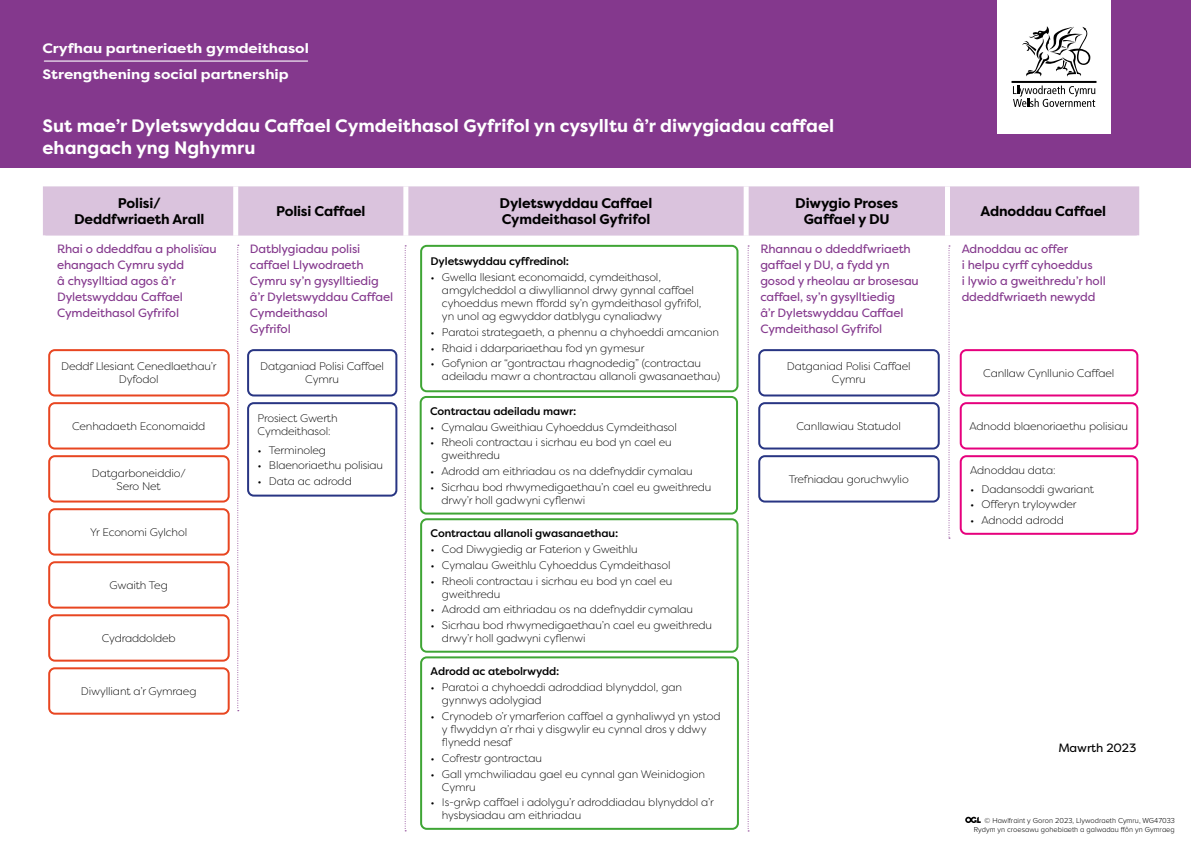
<style>
.page{position:relative;width:1191px;height:842px;background:#fff}
.page>*{position:absolute;margin:0;border:0;box-sizing:border-box;transform-origin:0 0}
.H1_Heading{font:700 18px/22px "Filson Pro";color:#fff}
.Body_text{font:700 14px/16px "Filson Pro";letter-spacing:-.01em;color:#000;text-align:center}
.Social_partnership_b{font:700 13.7px "Filson Pro";color:#fff;scale:1.1 1}
.Body_text-2{font:12px/16px "Filson Pro";letter-spacing:-.01em;color:#84388d}
.Body_text-3{font:12px "Filson Pro";letter-spacing:-.01em;color:#000}
.Body_text-4{font:300 11px/13px "Filson Pro";letter-spacing:-.01em;color:#000}
.Body_text-5{font:500 11px "Filson Pro";letter-spacing:-.01em;color:#000}
.t1{font:300 7.5px/9px "Proxima Nova";color:#000;text-align:right}
</style>
<div class="page">
<div style="left:0;top:0;width:1191px;height:167px;background:#84388d"></div>
<div style="left:997px;top:0;width:113px;height:133px;background:#fff"></div>
<svg style="left:1011px;top:26px;width:85px;height:81px"></svg>
<div style="left:43px;top:186px;width:1096px;height:50px;background:#dac3dd"></div>
<div style="left:233px;top:186px;width:5px;height:50px;background:#fff"></div>
<div style="left:403px;top:186px;width:5px;height:50px;background:#fff"></div>
<div style="left:743px;top:186px;width:5px;height:50px;background:#fff"></div>
<div style="left:945px;top:186px;width:5px;height:50px;background:#fff"></div>
<svg style="left:404px;top:245px;width:3px;height:95px"></svg>
<div style="left:48px;top:349px;width:182px;height:47px;border:2px solid #e84621;border-radius:6px"></div>
<div style="left:48px;top:402px;width:182px;height:47px;border:2px solid #e84621;border-radius:6px"></div>
<div style="left:48px;top:455px;width:182px;height:47px;border:2px solid #e84621;border-radius:6px"></div>
<div style="left:48px;top:508px;width:182px;height:48px;border:2px solid #e84621;border-radius:6px"></div>
<div style="left:48px;top:561px;width:182px;height:48px;border:2px solid #e84621;border-radius:6px"></div>
<div style="left:48px;top:614px;width:182px;height:48px;border:2px solid #e84621;border-radius:6px"></div>
<div style="left:48px;top:667px;width:182px;height:48px;border:2px solid #e84621;border-radius:6px"></div>
<div style="left:247px;top:349px;width:150px;height:47px;border:2px solid #283583;border-radius:6px"></div>
<div style="left:247px;top:402px;width:150px;height:95px;border:2px solid #283583;border-radius:6px"></div>
<div style="left:758px;top:349px;width:181px;height:47px;border:2px solid #283583;border-radius:6px"></div>
<div style="left:758px;top:402px;width:181px;height:47px;border:2px solid #283583;border-radius:6px"></div>
<div style="left:758px;top:455px;width:181px;height:47px;border:2px solid #283583;border-radius:6px"></div>
<div style="left:959px;top:349px;width:179px;height:47px;border:2px solid #e6007d;border-radius:6px"></div>
<div style="left:959px;top:402px;width:179px;height:47px;border:2px solid #e6007d;border-radius:6px"></div>
<div style="left:959px;top:455px;width:179px;height:80px;border:2px solid #e6007d;border-radius:6px"></div>
<div style="left:420px;top:245px;width:318px;height:147px;border:2px solid #3fa535;border-radius:6px"></div>
<div style="left:420px;top:396px;width:318px;height:119px;border:2px solid #3fa535;border-radius:6px"></div>
<div style="left:420px;top:518px;width:318px;height:135px;border:2px solid #3fa535;border-radius:6px"></div>
<div style="left:420px;top:656px;width:319px;height:174px;border:2px solid #3fa535;border-radius:6px"></div>
<svg style="left:237px;top:245px;width:2px;height:466px"></svg>
<svg style="left:405px;top:245px;width:1px;height:586px"></svg>
<svg style="left:747px;top:246px;width:2px;height:585px"></svg>
<svg style="left:948px;top:246px;width:2px;height:293px"></svg>
<hr style="left:44px;top:61px;width:264px;height:1px;background:#fff">
<svg style="left:965px;top:817px;width:15px;height:6px"></svg>
<p class="Social_partnership_b" style="left:43px;top:39px;width:244px">Cryfhau partneriaeth gymdeithasol</p>
<p class="Social_partnership_b" style="left:43px;top:66px;width:225px">Strengthening social partnership</p>
<h1 class="H1_Heading" style="left:43px;top:115px;width:793px">Sut mae’r Dyletswyddau Caffael Cymdeithasol Gyfrifol yn cysylltu â’r diwygiadau caffael ehangach yng Nghymru</h1>
<p class="Body_text" style="left:74px;top:196px;width:132px">Polisi/<br>Deddfwriaeth Arall</p>
<p class="Body_text" style="left:276px;top:204px;width:91px">Polisi Caffael</p>
<p class="Body_text" style="left:499px;top:196px;width:154px;text-align:left">Dyletswyddau Caffael<br>Cymdeithasol Gyfrifol</p>
<p class="Body_text" style="left:795px;top:196px;width:105px">Diwygio Proses<br>Gaffael y DU</p>
<p class="Body_text" style="left:980px;top:204px;width:127px">Adnoddau Caffael</p>
<p class="Body_text-2" style="left:57px;top:241px;width:161px">Rhai o ddeddfau a pholisïau ehangach Cymru sydd<br>â chysylltiad agos â’r<br>Dyletswyddau Caffael<br>Cymdeithasol Gyfrifol</p>
<p class="Body_text-2" style="left:250px;top:241px;width:145px">Datblygiadau polisi caffael Llywodraeth<br>Cymru sy’n gysylltiedig â’r Dyletswyddau Caffael<br>Cymdeithasol<br>Gyfrifol</p>
<p class="Body_text-2" style="left:760px;top:241px;width:160px">Rhannau o ddeddfwriaeth gaffael y DU, a fydd yn gosod y rheolau ar brosesau caffael, sy’n gysylltiedig<br>â’r Dyletswyddau Caffael<br>Cymdeithasol Gyfrifol</p>
<p class="Body_text-2" style="left:961px;top:241px;width:146px">Adnoddau ac offer<br>i helpu cyrff cyhoeddus<br>i lywio a gweithredu’r holl ddeddfwriaeth newydd</p>
<p class="Body_text-4" style="left:61px;top:360px;width:157px;text-align:center">Deddf Llesiant Cenedlaethau’r<br>Dyfodol</p>
<p class="Body_text-4" style="left:72px;top:419px;width:135px">Cenhadaeth Economaidd</p>
<p class="Body_text-4" style="left:92px;top:466px;width:95px;text-align:center">Datgarboneiddio/<br>Sero Net</p>
<p class="Body_text-4" style="left:90px;top:525px;width:98px">Yr Economi Gylchol</p>
<p class="Body_text-5" style="left:430px;top:254px;width:140px">Dyletswyddau cyffredinol:</p>
<p class="Body_text-4" style="left:442px;top:270px;width:261px;text-indent:-11px">• Gwella llesiant economaidd, cymdeithasol, amgylcheddol a diwylliannol drwy gynnal caffael cyhoeddus mewn ffordd sy’n gymdeithasol gyfrifol, yn unol ag egwyddor datblygu cynaliadwy</p>
<p class="Body_text-4" style="left:430px;top:325px;width:290px">• Paratoi strategaeth, a phennu a chyhoeddi amcanion</p>
<p class="Body_text-4" style="left:430px;top:341px;width:215px">• Rhaid i ddarpariaethau fod yn gymesur</p>
<p class="Body_text-4" style="left:442px;top:357px;width:280px;text-indent:-11px">• Gofynion ar “gontractau rhagnodedig” (contractau adeiladu mawr a chontractau allanoli gwasanaethau)</p>
<p class="Body_text-5" style="left:430px;top:403px;width:148px">Contractau adeiladu mawr:</p>
<p class="Body_text-4" style="left:430px;top:420px;width:248px">• Cymalau Gweithiau Cyhoeddus Cymdeithasol</p>
<p class="Body_text-4" style="left:441px;top:436px;width:232px;text-indent:-11px">• Rheoli contractau i sicrhau eu bod yn cael eu gweithredu</p>
<p class="Body_text-4" style="left:430px;top:465px;width:264px">• Adrodd am eithriadau os na ddefnyddir cymalau</p>
<p class="Body_text-4" style="left:441px;top:480px;width:271px;text-indent:-11px">• Sicrhau bod rhwymedigaethau’n cael eu gweithredu drwy’r holl gadwyni cyflenwi</p>
<p class="Body_text-5" style="left:430px;top:525px;width:189px">Contractau allanoli gwasanaethau:</p>
<p class="Body_text-4" style="left:430px;top:542px;width:209px">• Cod Diwygiedig ar Faterion y Gweithlu</p>
<p class="Body_text-4" style="left:430px;top:558px;width:241px">• Cymalau Gweithlu Cyhoeddus Cymdeithasol</p>
<p class="Body_text-4" style="left:442px;top:574px;width:232px;text-indent:-11px">• Rheoli contractau i sicrhau eu bod yn cael eu gweithredu</p>
<p class="Body_text-4" style="left:430px;top:603px;width:264px">• Adrodd am eithriadau os na ddefnyddir cymalau</p>
<p class="Body_text-4" style="left:442px;top:619px;width:271px;text-indent:-11px">• Sicrhau bod rhwymedigaethau’n cael eu gweithredu drwy’r holl gadwyni cyflenwi</p>
<p class="Body_text-5" style="left:430px;top:664px;width:130px">Adrodd ac atebolrwydd:</p>
<p class="Body_text-4" style="left:442px;top:680px;width:242px;text-indent:-11px">• Paratoi a chyhoeddi adroddiad blynyddol, gan gynnwys adolygiad</p>
<p class="Body_text-4" style="left:442px;top:709px;width:280px;text-indent:-11px">• Crynodeb o’r ymarferion caffael a gynhaliwyd yn ystod y flwyddyn a’r rhai y disgwylir eu cynnal dros y ddwy flynedd nesaf</p>
<p class="Body_text-4" style="left:430px;top:751px;width:113px">• Cofrestr gontractau</p>
<p class="Body_text-4" style="left:442px;top:767px;width:265px;text-indent:-11px">• Gall ymchwiliadau gael eu cynnal gan Weinidogion<br>Cymru</p>
<p class="Body_text-4" style="left:442px;top:796px;width:273px;text-indent:-11px">• Is-grŵp caffael i adolygu’r adroddiadau blynyddol a’r hysbysiadau am eithriadau</p>
<p class="Body_text-4" style="left:260px;top:360px;width:125px;text-align:center">Datganiad Polisi Caffael<br>Cymru</p>
<p class="Body_text-4" style="left:258px;top:411px;width:82px">Prosiect Gwerth<br>Cymdeithasol:</p>
<p class="Body_text-4" style="left:258px;top:443px;width:70px">• Terminoleg</p>
<p class="Body_text-4" style="left:258px;top:459px;width:127px">• Blaenoriaethu polisiau</p>
<p class="Body_text-4" style="left:258px;top:475px;width:96px">• Data ac adrodd</p>
<p class="Body_text-4" style="left:787px;top:360px;width:125px;text-align:center">Datganiad Polisi Caffael<br>Cymru</p>
<p class="Body_text-4" style="left:796px;top:419px;width:106px">Canllawiau Statudol</p>
<p class="Body_text-4" style="left:983px;top:366px;width:132px">Canllaw Cynllunio Caffael</p>
<p class="Body_text-4" style="left:969px;top:419px;width:160px">Adnodd blaenoriaethu polisiau</p>
<p class="Body_text-4" style="left:970px;top:463px;width:87px">Adnoddau data:</p>
<p class="Body_text-4" style="left:970px;top:482px;width:125px">• Dadansoddi gwariant</p>
<p class="Body_text-4" style="left:970px;top:498px;width:108px">• Offeryn tryloywder</p>
<p class="Body_text-4" style="left:970px;top:514px;width:95px">• Adnodd adrodd</p>
<p class="Body_text-4" style="left:789px;top:472px;width:121px">Trefniadau goruchwylio</p>
<p class="Body_text-4" style="left:110px;top:578px;width:60px">Gwaith Teg</p>
<p class="Body_text-4" style="left:102px;top:631px;width:75px">Cydraddoldeb</p>
<p class="Body_text-4" style="left:81px;top:684px;width:117px">Diwylliant a’r Gymraeg</p>
<p class="Body_text-3" style="left:1058px;top:739px;width:79px">Mawrth 2023</p>
<p class="t1" style="left:973px;top:816px;width:202px">© Hawlfraint y Goron 2023, Llywodraeth Cymru, WG47033<br>Rydym yn croesawu gohebiaeth a galwadau ffôn yn Gymraeg</p>
</div>
